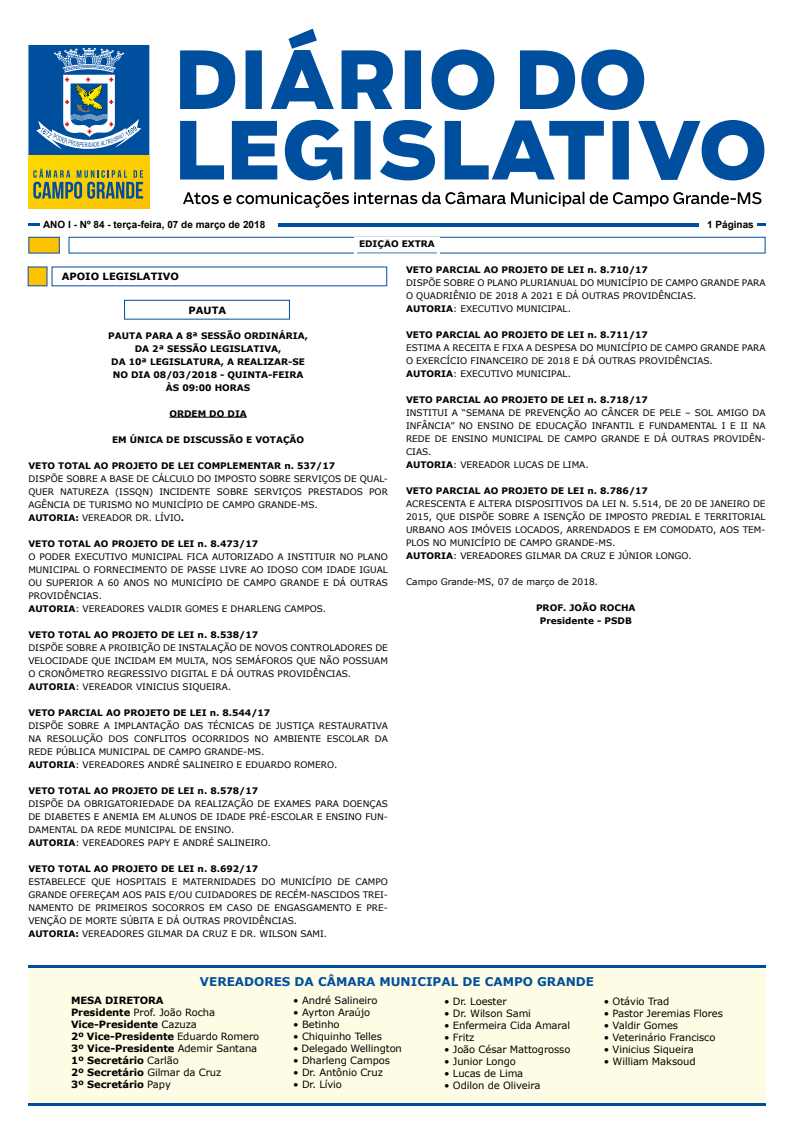
<style>
.page{position:relative;width:794px;height:1134px;background:#fff}
.page>*{position:absolute;margin:0;border:0;box-sizing:border-box;transform-origin:0 0}
.t1{font:700 12px "Verdana";color:#004f9f}
.t2{font:10px "Verdana";letter-spacing:-.01em;color:#000}
.t3{font:700 10px/12px "Verdana";letter-spacing:-.01em;color:#000}
.t4{font:700 10px "Arial";color:#000}
.t5{font:9px/13px "Verdana";color:#000}
.t6{font:700 9px/13px "Verdana";color:#000;text-align:center}
.s1{font-weight:700}
.s2{font-weight:400}
</style>
<div class="page">
<svg style="left:180px;top:29px;width:584px;height:151px"></svg>
<svg style="left:183px;top:192px;width:578px;height:16px"></svg>
<div style="left:29px;top:155px;width:120px;height:53px;background:#fcd000"></div>
<svg style="left:33px;top:169px;width:110px;height:30px"></svg>
<svg style="left:28px;top:45px;width:121px;height:110px;background:#3e77ae"></svg>
<svg style="left:28px;top:223px;width:12px;height:3px"></svg>
<hr style="left:278px;top:223px;width:421px;height:3px;background:#004f9f">
<svg style="left:757px;top:223px;width:8px;height:3px"></svg>
<div style="left:28px;top:965px;width:737px;height:138px;background:#fffce5"></div>
<hr style="left:28px;top:965px;width:737px;height:3px;background:#004f9f">
<hr style="left:28px;top:1103px;width:737px;height:3px;background:#004f9f">
<div style="left:28px;top:266px;width:19px;height:20px;background:#fdc300"></div>
<div style="left:124px;top:300px;width:166px;height:20px;background:#fff;border:1px solid #004f9f"></div>
<hr style="left:169px;top:417px;width:78px;height:1px;background:#000">
<div style="left:28px;top:237px;width:32px;height:17px;background:#fdc300;border:1px solid #004f9f"></div>
<div style="left:68px;top:237px;width:697px;height:17px;background:#fff;border:1px solid #004f9f"></div>
<div style="left:354px;top:237px;width:86px;height:20px;border:3px solid #fff"></div>
<p class="t4" style="left:43px;top:218px;width:224px">ANO I - Nº 84 - terça-feira, 07 de março de 2018</p>
<p class="t4" style="left:707px;top:218px;width:48px">1 Páginas</p>
<p class="t6" style="left:359px;top:237px;width:77px">EDIÇÃO EXTRA</p>
<p class="t3" style="left:62px;top:270px;width:119px">APOIO LEGISLATIVO</p>
<p class="t3" style="left:188px;top:304px;width:39px">PAUTA</p>
<p class="t6" style="left:108px;top:329px;width:201px">PAUTA PARA A 8ª SESSÃO ORDINÁRIA,<br>DA 2ª SESSÃO LEGISLATIVA,<br>DA 10ª LEGISLATURA, A REALIZAR-SE<br>NO DIA 08/03/2018 - QUINTA-FEIRA<br>ÀS 09:00 HORAS</p>
<p class="t6" style="left:169px;top:407px;width:79px">ORDEM DO DIA</p>
<p class="t6" style="left:112px;top:433px;width:193px">EM ÚNICA DE DISCUSSÃO E VOTAÇÃO</p>
<p class="t6" style="left:28px;top:459px;width:308px">VETO TOTAL AO PROJETO DE LEI COMPLEMENTAR n. 537/17</p>
<p class="t5" style="left:28px;top:472px;width:361px">DISPÕE SOBRE A BASE DE CÁLCULO DO IMPOSTO SOBRE SERVIÇOS DE QUAL-QUER NATUREZA (ISSQN) INCIDENTE SOBRE SERVIÇOS PRESTADOS POR AGÊNCIA DE TURISMO NO MUNICÍPIO DE CAMPO GRANDE-MS.<br><span class="s1">AUTORIA:</span> VEREADOR DR. LÍVIO<span class="s1">.</span></p>
<p class="t6" style="left:28px;top:537px;width:231px">VETO TOTAL AO PROJETO DE LEI n. 8.473/17</p>
<p class="t5" style="left:28px;top:550px;width:361px">O PODER EXECUTIVO MUNICIPAL FICA AUTORIZADO A INSTITUIR NO PLANO MUNICIPAL O FORNECIMENTO DE PASSE LIVRE AO IDOSO COM IDADE IGUAL OU SUPERIOR A 60 ANOS NO MUNICÍPIO DE CAMPO GRANDE E DÁ OUTRAS PROVIDÊNCIAS.<br><span class="s1">AUTORIA</span>: VEREADORES VALDIR GOMES E DHARLENG CAMPOS.</p>
<p class="t6" style="left:28px;top:628px;width:231px">VETO TOTAL AO PROJETO DE LEI n. 8.538/17</p>
<p class="t5" style="left:28px;top:641px;width:361px">DISPÕE SOBRE A PROIBIÇÃO DE INSTALAÇÃO DE NOVOS CONTROLADORES DE VELOCIDADE QUE INCIDAM EM MULTA, NOS SEMÁFOROS QUE NÃO POSSUAM O CRONÔMETRO REGRESSIVO DIGITAL E DÁ OUTRAS PROVIDÊNCIAS.<br><span class="s1">AUTORIA</span>: VEREADOR VINICIUS SIQUEIRA.</p>
<p class="t6" style="left:28px;top:706px;width:243px">VETO PARCIAL AO PROJETO DE LEI n. 8.544/17</p>
<p class="t5" style="left:28px;top:719px;width:361px">DISPÕE SOBRE A IMPLANTAÇÃO DAS TÉCNICAS DE JUSTIÇA RESTAURATIVA NA RESOLUÇÃO DOS CONFLITOS OCORRIDOS NO AMBIENTE ESCOLAR DA REDE PÚBLICA MUNICIPAL DE CAMPO GRANDE-MS.<br><span class="s1">AUTORIA</span>: VEREADORES ANDRÉ SALINEIRO E EDUARDO ROMERO.</p>
<p class="t6" style="left:28px;top:783px;width:231px">VETO TOTAL AO PROJETO DE LEI n. 8.578/17</p>
<p class="t5" style="left:28px;top:797px;width:361px">DISPÕE DA OBRIGATORIEDADE DA REALIZAÇÃO DE EXAMES PARA DOENÇAS DE DIABETES E ANEMIA EM ALUNOS DE IDADE PRÉ-ESCOLAR E ENSINO FUN-DAMENTAL DA REDE MUNICIPAL DE ENSINO.<br><span class="s1">AUTORIA</span>: VEREADORES PAPY E ANDRÉ SALINEIRO.</p>
<p class="t6" style="left:28px;top:861px;width:231px">VETO TOTAL AO PROJETO DE LEI n. 8.692/17</p>
<p class="t5" style="left:28px;top:875px;width:361px">ESTABELECE QUE HOSPITAIS E MATERNIDADES DO MUNICÍPIO DE CAMPO GRANDE OFEREÇAM AOS PAIS E/OU CUIDADORES DE RECÉM-NASCIDOS TREI-NAMENTO DE PRIMEIROS SOCORROS EM CASO DE ENGASGAMENTO E PRE-VENÇÃO DE MORTE SÚBITA E DÁ OUTRAS PROVIDÊNCIAS.<br><span class="s1">AUTORIA:</span> VEREADORES GILMAR DA CRUZ E DR. WILSON SAMI.</p>
<p class="t6" style="left:406px;top:263px;width:243px">VETO PARCIAL AO PROJETO DE LEI n. 8.710/17</p>
<p class="t5" style="left:406px;top:276px;width:361px">DISPÕE SOBRE O PLANO PLURIANUAL DO MUNICÍPIO DE CAMPO GRANDE PARA<br>O QUADRIÊNIO DE 2018 A 2021 E DÁ OUTRAS PROVIDÊNCIAS.<br><span class="s1">AUTORIA</span>: EXECUTIVO MUNICIPAL.</p>
<p class="t6" style="left:406px;top:328px;width:243px">VETO PARCIAL AO PROJETO DE LEI n. 8.711/17</p>
<p class="t5" style="left:406px;top:341px;width:361px">ESTIMA A RECEITA E FIXA A DESPESA DO MUNICÍPIO DE CAMPO GRANDE PARA<br>O EXERCÍCIO FINANCEIRO DE 2018 E DÁ OUTRAS PROVIDÊNCIAS.<br><span class="s1">AUTORIA</span>: EXECUTIVO MUNICIPAL.</p>
<p class="t6" style="left:406px;top:393px;width:243px">VETO PARCIAL AO PROJETO DE LEI n. 8.718/17</p>
<p class="t5" style="left:406px;top:406px;width:361px">INSTITUI A “SEMANA DE PREVENÇÃO AO CÂNCER DE PELE – SOL AMIGO DA INFÂNCIA” NO ENSINO DE EDUCAÇÃO INFANTIL E FUNDAMENTAL I E II NA REDE DE ENSINO MUNICIPAL DE CAMPO GRANDE E DÁ OUTRAS PROVIDÊN-CIAS.<br><span class="s1">AUTORIA</span>: VEREADOR LUCAS DE LIMA.</p>
<p class="t6" style="left:406px;top:484px;width:243px">VETO PARCIAL AO PROJETO DE LEI n. 8.786/17</p>
<p class="t5" style="left:406px;top:497px;width:361px">ACRESCENTA E ALTERA DISPOSITIVOS DA LEI N. 5.514, DE 20 DE JANEIRO DE 2015, QUE DISPÕE SOBRE A ISENÇÃO DE IMPOSTO PREDIAL E TERRITORIAL URBANO AOS IMÓVEIS LOCADOS, ARRENDADOS E EM COMODATO, AOS TEM-PLOS NO MUNICÍPIO DE CAMPO GRANDE-MS.<br><span class="s1">AUTORIA</span>: VEREADORES GILMAR DA CRUZ E JÚNIOR LONGO.</p>
<p class="t5" style="left:406px;top:575px;width:193px">Campo Grande-MS, 07 de março de 2018.</p>
<p class="t6" style="left:536px;top:601px;width:101px">PROF. JOÃO ROCHA<br>Presidente - PSDB</p>
<h1 class="t1" style="left:200px;top:973px;width:395px">VEREADORES DA CÂMARA MUNICIPAL DE CAMPO GRANDE</h1>
<p class="t3" style="left:71px;top:994px;width:190px">MESA DIRETORA<br>Presidente <span class="s2">Prof. João Rocha<br></span>Vice-Presidente <span class="s2">Cazuza<br></span>2º Vice-Presidente <span class="s2">Eduardo Romero<br></span>3º Vice-Presidente <span class="s2">Ademir Santana<br></span>1º Secretário <span class="s2">Carlão<br></span>2º Secretário <span class="s2">Gilmar da Cruz<br></span>3º Secretário <span class="s2">Papy</span></p>
<p class="t2" style="left:293px;top:994px;width:86px">• André Salineiro</p>
<p class="t2" style="left:444px;top:994px;width:64px">• Dr. Loester</p>
<p class="t2" style="left:444px;top:1006px;width:88px">• Dr. Wilson Sami</p>
<p class="t2" style="left:444px;top:1018px;width:128px">• Enfermeira Cida Amaral</p>
<p class="t2" style="left:444px;top:1030px;width:32px">• Fritz</p>
<p class="t2" style="left:444px;top:1042px;width:128px">• João César Mattogrosso</p>
<p class="t2" style="left:444px;top:1054px;width:73px">• Junior Longo</p>
<p class="t2" style="left:444px;top:1066px;width:81px">• Lucas de Lima</p>
<p class="t2" style="left:444px;top:1078px;width:98px">• Odilon de Oliveira</p>
<p class="t2" style="left:293px;top:1006px;width:78px">• Ayrton Araújo</p>
<p class="t2" style="left:293px;top:1018px;width:48px">• Betinho</p>
<p class="t2" style="left:293px;top:1030px;width:90px">• Chiquinho Telles</p>
<p class="t2" style="left:293px;top:1042px;width:110px">• Delegado Wellington</p>
<p class="t2" style="left:293px;top:1054px;width:98px">• Dharleng Campos</p>
<p class="t2" style="left:293px;top:1066px;width:91px">• Dr. Antônio Cruz</p>
<p class="t2" style="left:293px;top:1078px;width:50px">• Dr. Lívio</p>
<p class="t2" style="left:604px;top:994px;width:67px">• Otávio Trad</p>
<p class="t2" style="left:604px;top:1006px;width:121px">• Pastor Jeremias Flores</p>
<p class="t2" style="left:604px;top:1018px;width:76px">• Valdir Gomes</p>
<p class="t2" style="left:604px;top:1030px;width:113px">• Veterinário Francisco</p>
<p class="t2" style="left:604px;top:1042px;width:91px">• Vinicius Siqueira</p>
<p class="t2" style="left:604px;top:1054px;width:93px">• William Maksoud</p>
</div>
